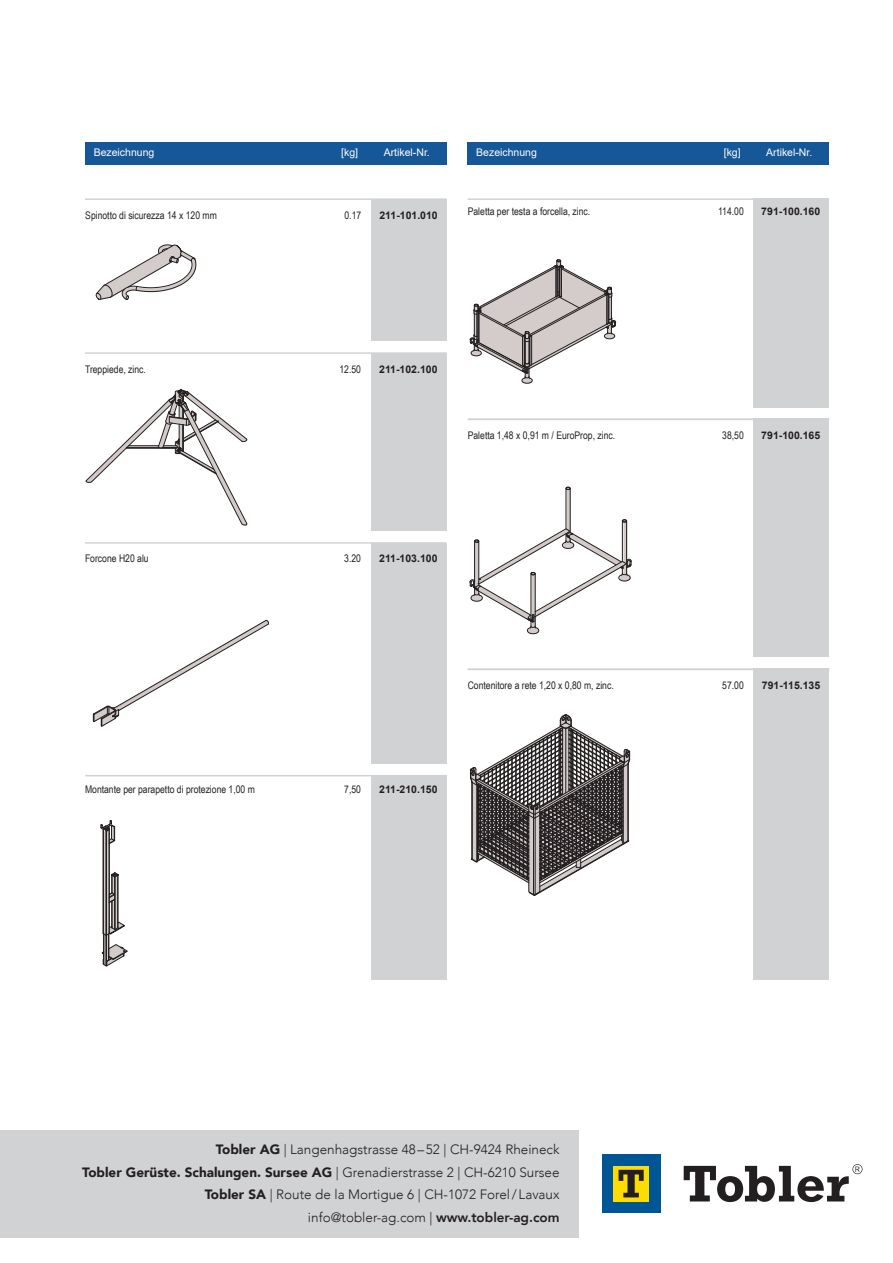
<style>
.page{position:relative;width:893px;height:1263px;background:#fff}
.page>*{position:absolute;margin:0;border:0;box-sizing:border-box;transform-origin:0 0}
.t1{font:300 13.5px/22.5px "Avenir";color:#231f20;text-align:right}
.t2{font:10.5px "Arial Narrow";color:#231f20}
.t3{font:10.5px "Arial";color:#fff}
.t4{font:700 10.5px "Arial";color:#231f20}
.s1{font-weight:900}
.s2{font-weight:800}
</style>
<div class="page">
<div style="left:0;top:1130px;width:578px;height:107px;background:#d1d2d4"></div>
<div style="left:602px;top:1154px;width:58px;height:59px;background:#005595"></div>
<div style="left:613px;top:1166px;width:36px;height:35px;background:#ffdc01"></div>
<svg style="left:618px;top:1170px;width:26px;height:27px"></svg>
<svg style="left:684px;top:1164px;width:178px;height:38px"></svg>
<hr style="left:85px;top:542px;width:361px;height:2px;background:#d1d2d4">
<hr style="left:85px;top:775px;width:361px;height:1px;background:#d1d2d4">
<div style="left:371px;top:353px;width:75px;height:178px;background:#d1d2d4"></div>
<div style="left:371px;top:544px;width:75px;height:220px;background:#d1d2d4"></div>
<div style="left:371px;top:775px;width:75px;height:204px;background:#d1d2d4"></div>
<div style="left:753px;top:198px;width:76px;height:209px;background:#d1d2d4"></div>
<hr style="left:85px;top:198px;width:361px;height:2px;background:#d1d2d4">
<div style="left:753px;top:419px;width:76px;height:238px;background:#d1d2d4"></div>
<hr style="left:468px;top:419px;width:361px;height:1px;background:#d1d2d4">
<hr style="left:468px;top:668px;width:361px;height:2px;background:#d1d2d4">
<hr style="left:85px;top:352px;width:361px;height:2px;background:#d1d2d4">
<div style="left:371px;top:199px;width:75px;height:142px;background:#d1d2d4"></div>
<div style="left:753px;top:668px;width:76px;height:311px;background:#d1d2d4"></div>
<hr style="left:468px;top:198px;width:361px;height:2px;background:#d1d2d4">
<img style="left:565px;top:487px;width:63px;height:42px">
<hr style="left:566px;top:488px;width:1px;height:41px;background:#231f20">
<hr style="left:570px;top:488px;width:1px;height:44px;background:#231f20">
<svg style="left:622px;top:519px;width:5px;height:3px"></svg>
<hr style="left:622px;top:521px;width:1px;height:40px;background:#231f20">
<hr style="left:626px;top:521px;width:1px;height:52px;background:#231f20">
<svg style="left:470px;top:529px;width:162px;height:105px"></svg>
<svg style="left:470px;top:259px;width:146px;height:125px"></svg>
<svg style="left:93px;top:620px;width:176px;height:107px"></svg>
<svg style="left:85px;top:389px;width:163px;height:137px"></svg>
<svg style="left:96px;top:244px;width:100px;height:56px"></svg>
<svg style="left:470px;top:714px;width:160px;height:182px"></svg>
<svg style="left:101px;top:820px;width:26px;height:146px"></svg>
<div style="left:85px;top:142px;width:361px;height:23px;background:#165797"></div>
<div style="left:468px;top:142px;width:361px;height:23px;background:#165797"></div>
<p class="t3" style="left:94px;top:145px;width:54px">D scrizone</p>
<p class="t3" style="left:385px;top:145px;width:52px">Nr. articolo</p>
<p class="t3" style="left:476px;top:145px;width:54px">D scrizone</p>
<p class="t3" style="left:768px;top:145px;width:52px">Nr. articolo</p>
<p class="t3" style="left:94px;top:145px;width:62px">Bezeichnung</p>
<p class="t3" style="left:341px;top:145px;width:18px">[kg]</p>
<p class="t3" style="left:384px;top:145px;width:48px">Artikel-Nr.</p>
<p class="t3" style="left:476px;top:145px;width:62px">Bezeichnung</p>
<p class="t3" style="left:724px;top:145px;width:18px">[kg]</p>
<p class="t3" style="left:766px;top:145px;width:48px">Artikel-Nr.</p>
<p class="t2" style="left:85px;top:207px;width:133px">Spinotto di sicurezza 14 x 120 mm</p>
<p class="t2" style="left:344px;top:207px;width:18px">0.17</p>
<p class="t4" style="left:379px;top:208px;width:60px">211-101.010</p>
<p class="t2" style="left:468px;top:203px;width:124px">Paletta per testa a forcella, zinc.</p>
<p class="t2" style="left:718px;top:203px;width:27px">114.00</p>
<p class="t4" style="left:761px;top:203px;width:60px">791-100.160</p>
<p class="t2" style="left:85px;top:362px;width:62px">Treppiede, zinc.</p>
<p class="t2" style="left:339px;top:362px;width:23px">12.50</p>
<p class="t4" style="left:379px;top:362px;width:60px">211-102.100</p>
<p class="t2" style="left:468px;top:428px;width:149px">Paletta 1,48 x 0,91 m / EuroProp, zinc.</p>
<p class="t2" style="left:722px;top:428px;width:23px">38,50</p>
<p class="t4" style="left:761px;top:428px;width:60px">791-100.165</p>
<p class="t2" style="left:85px;top:550px;width:65px">Forcone H20 alu</p>
<p class="t2" style="left:344px;top:550px;width:18px">3.20</p>
<p class="t4" style="left:379px;top:551px;width:60px">211-103.100</p>
<p class="t2" style="left:468px;top:677px;width:147px">Contenitore a rete 1,20 x 0,80 m, zinc.</p>
<p class="t2" style="left:722px;top:677px;width:23px">57.00</p>
<p class="t4" style="left:762px;top:678px;width:60px">791-115.135</p>
<p class="t2" style="left:85px;top:781px;width:171px">Montante per parapetto di protezione 1,00 m</p>
<p class="t2" style="left:344px;top:781px;width:18px">7,50</p>
<p class="t4" style="left:379px;top:781px;width:60px">211-210.150</p>
<p class="t1" style="left:82px;top:1138px;width:479px"><span class="s1">Tobler AG</span> | Langenhagstrasse 48–52 | CH-9424 Rheineck<br><span class="s1">Tobler Gerüste. Schalungen. Sursee AG</span> | Grenadierstrasse 2 | CH-6210 Sursee <span class="s1">Tobler SA</span> | Route de la Mortigue 6 | CH-1072 Forel/Lavaux<br>info@tobler-ag.com | <span class="s2">www.tobler-ag.com</span></p>
</div>
